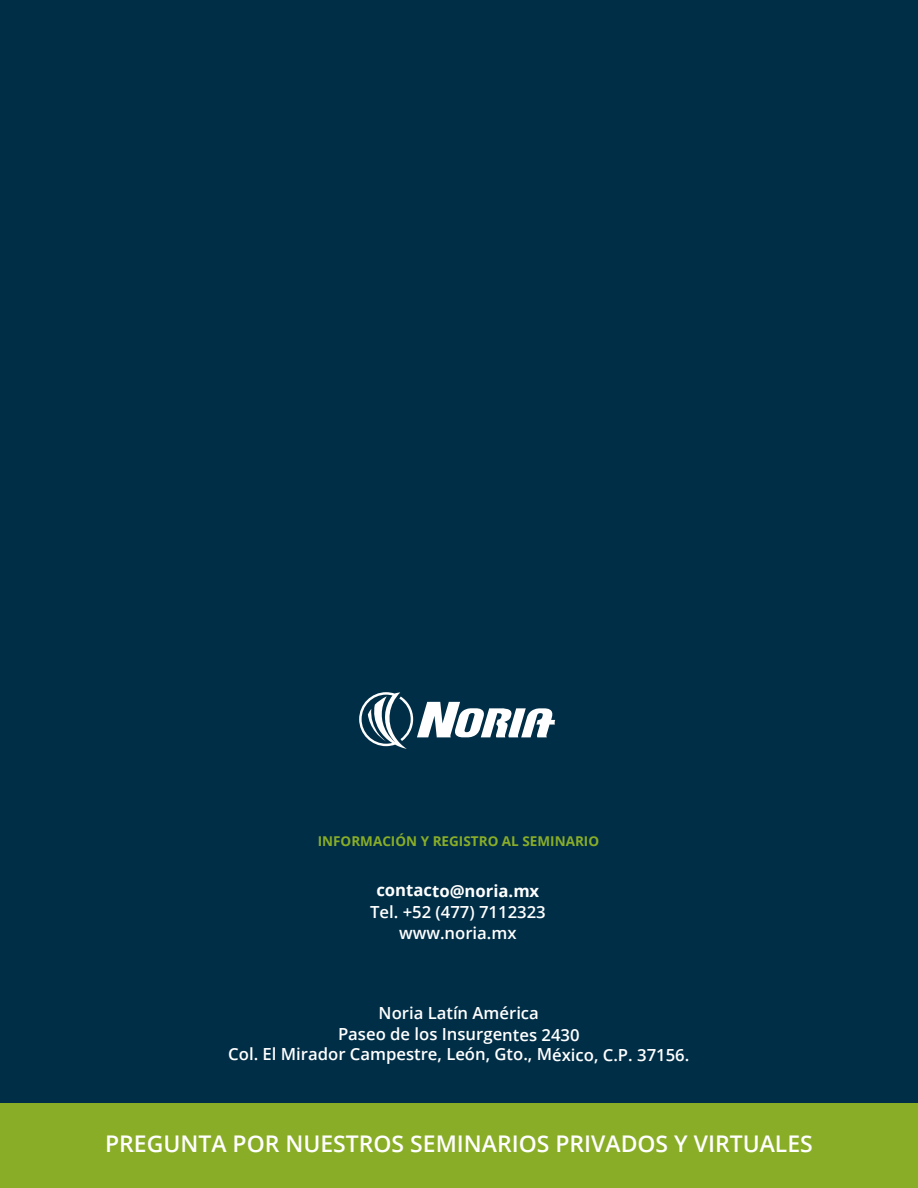
<style>
.page{position:relative;width:918px;height:1188px;background:#fff}
.page>*{position:absolute;margin:0;border:0;box-sizing:border-box;transform-origin:0 0}
.t1{font:600 22.95px "Open Sans";color:#fff}
.t2{font:600 16.65px/21.1px "Open Sans";letter-spacing:-.005em;color:#fff;text-align:center}
.t3{font:700 16.65px "Open Sans";letter-spacing:-.005em;color:#fff}
.t4{font:700 13.5px "Open Sans";color:#89ad27}
</style>
<div class="page">
<div style="left:0;top:1101px;width:918px;height:87px;background:#89ad27"></div>
<div style="left:0;top:0;width:918px;height:1103px;background:#002e47"></div>
<svg style="left:359px;top:692px;width:196px;height:57px"></svg>
<p class="t4" style="left:318px;top:831px;width:283px">INFORMACIÓN Y REGISTRO AL SEMINARIO</p>
<p class="t3" style="left:376px;top:879px;width:164px">contacto@noria.mx</p>
<p class="t2" style="left:370px;top:901px;width:177px">Tel. +52 (477) 7112323 www.noria.mx</p>
<p class="t2" style="left:338px;top:1002px;width:243px;line-height:21.6px">Noria Latín América<br>Paseo de los Insurgentes 2430</p>
<p class="t2" style="left:228px;top:1043px;width:463px">Col. El Mirador Campestre, León, Gto., México, C.P. 37156.</p>
<h1 class="t1" style="left:105px;top:1127px;width:709px">PREGUNTA POR NUESTROS SEMINARIOS PRIVADOS Y VIRTUALES</h1>
</div>
